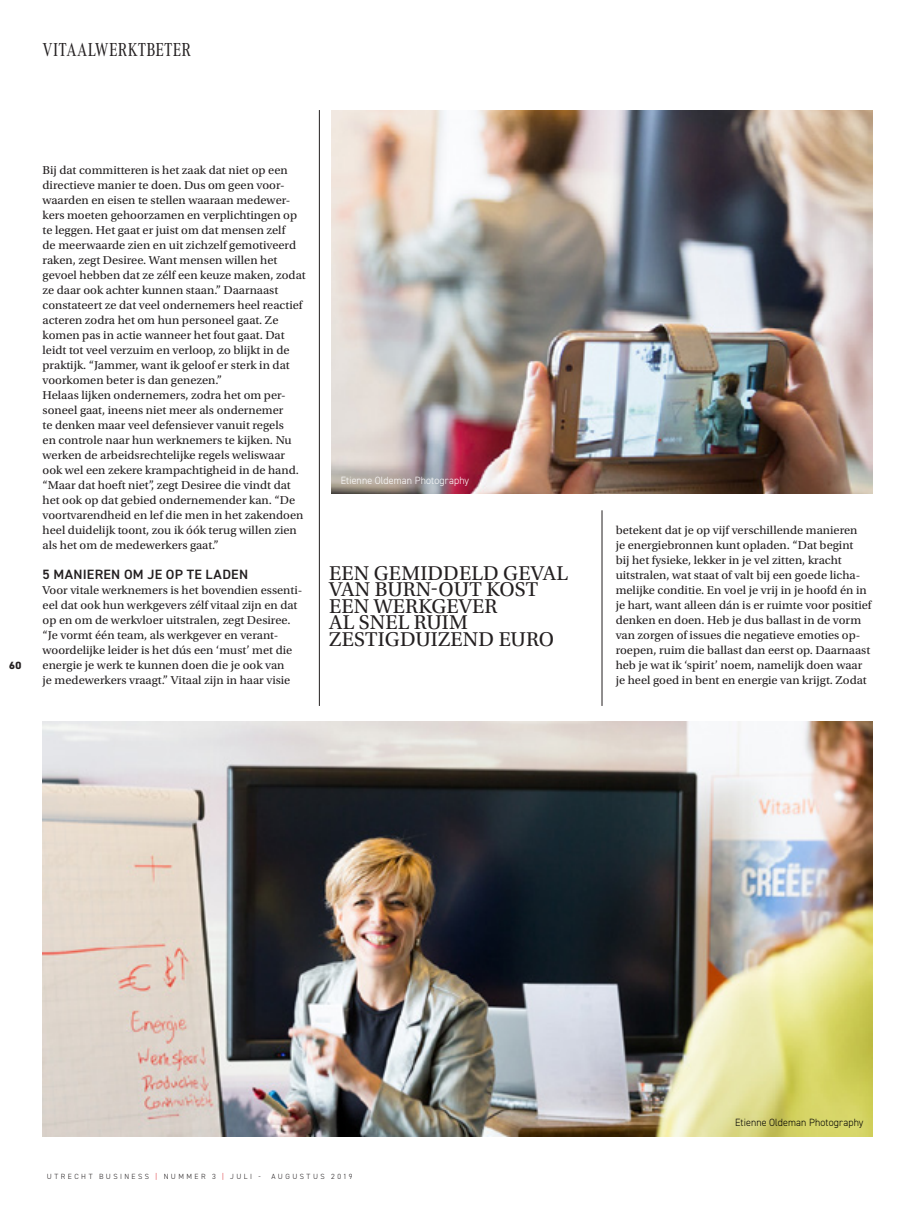
<style>
.page{position:relative;width:915px;height:1212px;background:#fff}
.page>*{position:absolute;margin:0;border:0;box-sizing:border-box;transform-origin:0 0}
.streamer_utopia{font:21px/16.5px "Utopia Std";letter-spacing:.01em;color:#231f20}
.t1{font:19.5px "Corporate A Cond Pro";letter-spacing:.01em;color:#231f20}
.tussenkop_dinn{font:600 13.5px "DIN2014";letter-spacing:.02em;color:#231f20;scale:1.04 1}
.platte_tekst{font:12px/15px "Utopia Std";color:#231f20;scale:1.04 1}
.fotbijschrift_dinn{font:300 10.5px "DIN2014";letter-spacing:.01em;color:#fff;scale:.95 1}
.fotbijschrift_dinn-2{font:300 10.5px "DIN2014";letter-spacing:.01em;color:#000;scale:.95 1}
.t2{font:800 10.5px "DIN2014";color:#231f20}
.t3{font:300 7.5px "DIN2014";letter-spacing:.325em;color:#231f20}
.s1{color:#d81c23}
</style>
<div class="page">
<img style="left:43px;top:721px;width:829px;height:415px">
<img style="left:332px;top:110px;width:540px;height:383px">
<hr style="left:319px;top:110px;width:1px;height:596px;background:#231f20">
<hr style="left:601px;top:510px;width:1px;height:196px;background:#231f20">
<p class="t1" style="left:43px;top:36px;width:150px">VITAALWERKTBETER</p>
<p class="t2" style="left:9px;top:658px;width:14px">60</p>
<p class="platte_tekst" style="left:43px;top:163px;width:254px">Bij dat committeren is het zaak dat niet op een directieve manier te doen. Dus om geen voor&shy;waarden en eisen te stellen waaraan medewer&shy;kers moeten gehoorzamen en verplichtingen op te leggen. Het gaat er juist om dat mensen zelf<br>de meerwaarde zien en uit zichzelf gemotiveerd raken, zegt Desiree. Want mensen willen het gevoel hebben dat ze zélf een keuze maken, zodat ze daar ook achter kunnen staan.” Daarnaast constateert ze dat veel ondernemers heel reactief acteren zodra het om hun personeel gaat. Ze komen pas in actie wanneer het fout gaat. Dat leidt tot veel verzuim en verloop, zo blijkt in de praktijk. “Jammer, want ik geloof er sterk in dat voorkomen beter is dan genezen.”</p>
<p class="platte_tekst" style="left:43px;top:388px;width:252px">Helaas lijken ondernemers, zodra het om per&shy;soneel gaat, ineens niet meer als ondernemer<br>te denken maar veel defensiever vanuit regels<br>en controle naar hun werknemers te kijken. Nu werken de arbeidsrechtelijke regels weliswaar ook wel een zekere krampachtigheid in de hand. “Maar dat hoeft niet”, zegt Desiree die vindt dat het ook op dat gebied ondernemender kan. “De voortvarendheid en lef die men in het zakendoen heel duidelijk toont, zou ik óók terug willen zien als het om de medewerkers gaat.”</p>
<p class="tussenkop_dinn" style="left:43px;top:565px;width:199px">5 MANIEREN OM JE OP TE LADEN</p>
<p class="platte_tekst" style="left:43px;top:583px;width:251px">Voor vitale werknemers is het bovendien essenti&shy;eel dat ook hun werkgevers zélf vitaal zijn en dat op en om de werkvloer uitstralen, zegt Desiree. “Je vormt één team, als werkgever en verant&shy;woordelijke leider is het dús een ‘must’ met die energie je werk te kunnen doen die je ook van<br>je medewerkers vraagt.” Vitaal zijn in haar visie</p>
<p class="fotbijschrift_dinn" style="left:341px;top:474px;width:137px">Etienne Oldeman Photography</p>
<p class="streamer_utopia" style="left:329px;top:565px;width:240px">EEN GEMIDDELD GEVAL<br>VAN BURN-OUT KOST</p>
<p class="streamer_utopia" style="left:329px;top:598px;width:170px">EEN WERKGEVER</p>
<p class="streamer_utopia" style="left:329px;top:614px;width:226px">AL SNEL RUIM<br>ZESTIGDUIZEND EURO</p>
<p class="platte_tekst" style="left:615px;top:523px;width:247px">betekent dat je op vijf verschillende manieren<br>je energiebronnen kunt opladen. “Dat begint<br>bij het fysieke, lekker in je vel zitten, kracht uitstralen, wat staat of valt bij een goede licha&shy;melijke conditie. En voel je vrij in je hoofd én in je hart, want alleen dán is er ruimte voor positief denken en doen. Heb je dus ballast in de vorm van zorgen of issues die negatieve emoties op&shy;roepen, ruim die ballast dan eerst op. Daarnaast heb je wat ik ‘spirit’ noem, namelijk doen waar je heel goed in bent en energie van krijgt. Zodat</p>
<p class="t3" style="left:47px;top:1172px;width:215px">UTRECHT BUSINESS <span class="s1">|</span> NUMMER 3 <span class="s1">|</span> JULI -</p>
<p class="t3" style="left:271px;top:1172px;width:83px">AUGUSTUS 2019</p>
<p class="fotbijschrift_dinn-2" style="left:735px;top:1116px;width:137px">Etienne Oldeman Photography</p>
</div>
